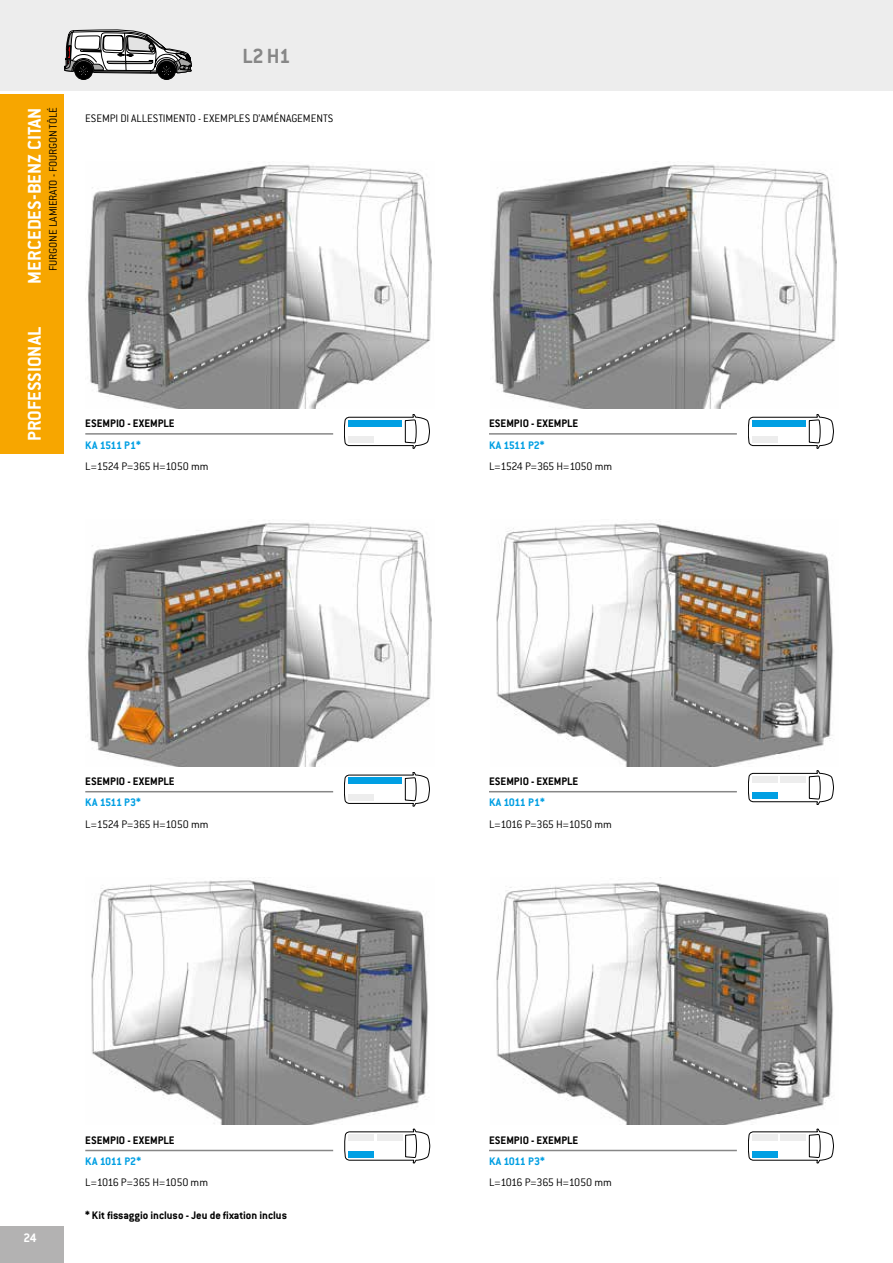
<style>
.page{position:relative;width:893px;height:1263px;background:#fff}
.page>*{position:absolute;margin:0;border:0;box-sizing:border-box;transform-origin:0 0}
.t1{font:700 22.5px "Conduit ITC Pro";color:#878787}
.t2{font:700 20.25px "Conduit ITC Pro";color:#fff}
.t3{font:700 13.5px "Conduit ITC Pro";color:#fff}
.t4{font:700 12px "Conduit ITC Pro";color:#000}
.t5{font:300 12px "Conduit ITC Pro";letter-spacing:-.015em;color:#000}
.t6{font:300 12px "Conduit ITC Pro";letter-spacing:-.06em;color:#000}
.t7{font:700 12px "Conduit ITC Pro";letter-spacing:-.04em;color:#009fe3}
</style>
<div class="page">
<div style="left:0;top:0;width:893px;height:90px;background:#ededed"></div>
<div style="left:0;top:1226px;width:64px;height:37px;background:#b3b2b2"></div>
<div style="left:0;top:95px;width:64px;height:359px;background:#f7a600"></div>
<svg style="left:344px;top:414px;width:86px;height:35px"></svg>
<div style="left:348px;top:420px;width:54px;height:6px;background:#009fe3"></div>
<div style="left:348px;top:437px;width:26px;height:6px;background:#ededed"></div>
<svg style="left:344px;top:772px;width:86px;height:34px"></svg>
<div style="left:348px;top:778px;width:54px;height:6px;background:#009fe3"></div>
<div style="left:348px;top:794px;width:26px;height:7px;background:#ededed"></div>
<svg style="left:748px;top:414px;width:86px;height:35px"></svg>
<div style="left:752px;top:420px;width:54px;height:6px;background:#009fe3"></div>
<div style="left:752px;top:437px;width:26px;height:6px;background:#ededed"></div>
<svg style="left:748px;top:1129px;width:86px;height:34px"></svg>
<div style="left:780px;top:1134px;width:26px;height:7px;background:#ededed"></div>
<div style="left:752px;top:1134px;width:26px;height:7px;background:#ededed"></div>
<div style="left:752px;top:1151px;width:26px;height:6px;background:#009fe3"></div>
<svg style="left:344px;top:1129px;width:86px;height:34px"></svg>
<div style="left:377px;top:1134px;width:25px;height:7px;background:#ededed"></div>
<div style="left:349px;top:1134px;width:25px;height:7px;background:#ededed"></div>
<div style="left:349px;top:1151px;width:25px;height:6px;background:#009fe3"></div>
<svg style="left:748px;top:770px;width:86px;height:35px"></svg>
<div style="left:780px;top:776px;width:26px;height:6px;background:#ededed"></div>
<div style="left:752px;top:776px;width:26px;height:6px;background:#ededed"></div>
<div style="left:752px;top:793px;width:26px;height:6px;background:#009fe3"></div>
<img style="left:91px;top:878px;width:337px;height:246px">
<img style="left:88px;top:520px;width:344px;height:246px">
<img style="left:88px;top:162px;width:344px;height:246px">
<img style="left:496px;top:882px;width:337px;height:242px">
<img style="left:496px;top:523px;width:337px;height:243px">
<img style="left:493px;top:162px;width:344px;height:246px">
<div style="left:75px;top:62px;width:18px;height:17px;background:#000;border-radius:50%"></div>
<div style="left:75px;top:62px;width:18px;height:18px;border:1px solid #000;border-radius:50%"></div>
<div style="left:77px;top:64px;width:14px;height:14px;border:1px solid #000;border-radius:50%"></div>
<div style="left:158px;top:62px;width:17px;height:17px;background:#000;border-radius:50%"></div>
<div style="left:158px;top:62px;width:18px;height:18px;border:1px solid #000;border-radius:50%"></div>
<div style="left:160px;top:64px;width:14px;height:14px;border:1px solid #000;border-radius:50%"></div>
<svg style="left:64px;top:29px;width:128px;height:48px"></svg>
<hr style="left:489px;top:433px;width:248px;height:2px;background:#878787">
<hr style="left:489px;top:791px;width:248px;height:1px;background:#878787">
<hr style="left:489px;top:1150px;width:248px;height:1px;background:#878787">
<hr style="left:85px;top:433px;width:248px;height:2px;background:#878787">
<hr style="left:85px;top:791px;width:248px;height:1px;background:#878787">
<hr style="left:85px;top:1150px;width:248px;height:1px;background:#878787">
<h1 class="t1" style="left:243px;top:43px;width:50px">L2 H1</h1>
<p class="t5" style="left:47px;top:271px;width:165px;rotate:-90deg">FURGONE LAMIERATO - FOURGON TÔLÉ</p>
<p class="t5" style="left:85px;top:112px;width:250px">ESEMPI DI ALLESTIMENTO - EXEMPLES D’AMÉNAGEMENTS</p>
<h2 class="t2" style="left:23px;top:283px;width:178px;rotate:-90deg">MERCEDES-BENZ CITAN</h2>
<h2 class="t2" style="left:23px;top:441px;width:116px;rotate:-90deg">PROFESSIONAL</h2>
<p class="t4" style="left:85px;top:417px;width:91px">ESEMPIO - EXEMPLE</p>
<p class="t7" style="left:85px;top:438px;width:57px">KA 1511 P1*</p>
<p class="t5" style="left:85px;top:460px;width:125px">L=1524 P=365 H=1050 mm</p>
<p class="t4" style="left:85px;top:774px;width:91px">ESEMPIO - EXEMPLE</p>
<p class="t7" style="left:85px;top:796px;width:57px">KA 1511 P3*</p>
<p class="t5" style="left:85px;top:817px;width:125px">L=1524 P=365 H=1050 mm</p>
<p class="t3" style="left:23px;top:1229px;width:15px">24</p>
<p class="t4" style="left:85px;top:1133px;width:91px">ESEMPIO - EXEMPLE</p>
<p class="t7" style="left:85px;top:1154px;width:57px">KA 1011 P2*</p>
<p class="t6" style="left:85px;top:1176px;width:124px">L=1016 P=365 H=1050 mm</p>
<p class="t4" style="left:85px;top:1209px;width:204px">* Kit fissaggio incluso - Jeu de fixation inclus</p>
<p class="t4" style="left:489px;top:417px;width:91px">ESEMPIO - EXEMPLE</p>
<p class="t7" style="left:489px;top:438px;width:57px">KA 1511 P2*</p>
<p class="t5" style="left:489px;top:460px;width:125px">L=1524 P=365 H=1050 mm</p>
<p class="t4" style="left:489px;top:774px;width:91px">ESEMPIO - EXEMPLE</p>
<p class="t7" style="left:489px;top:796px;width:57px">KA 1011 P1*</p>
<p class="t6" style="left:489px;top:817px;width:124px">L=1016 P=365 H=1050 mm</p>
<p class="t4" style="left:489px;top:1133px;width:91px">ESEMPIO - EXEMPLE</p>
<p class="t7" style="left:489px;top:1154px;width:57px">KA 1011 P3*</p>
<p class="t6" style="left:489px;top:1176px;width:124px">L=1016 P=365 H=1050 mm</p>
</div>
